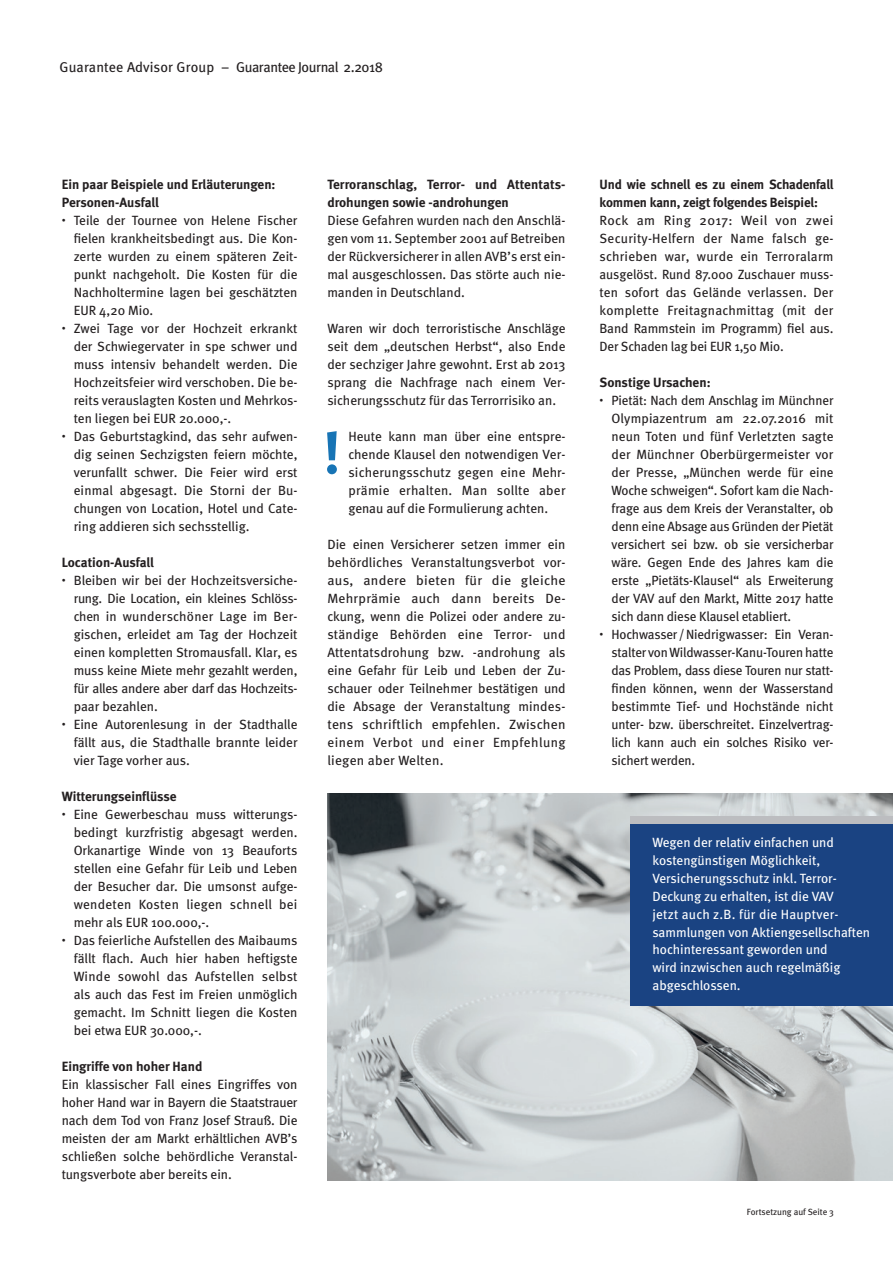
<style>
.page{position:relative;width:893px;height:1263px;background:#fff}
.page>*{position:absolute;margin:0;border:0;box-sizing:border-box;transform-origin:0 0}
.t1{font:700 59.7px "Meta";color:#1774b5}
.t2{font:14.25px "Meta";color:#231f20}
.t3{font:13.35px/18px "Meta";color:#231f20;text-align:justify}
.t4{font:700 13.35px/18px "Meta";letter-spacing:-.005em;color:#231f20}
.t5{font:13.35px/17.9px "Meta";color:#fff}
.t6{font:9px "Meta";color:#231f20}
.s1{font-size:7.8px}
</style>
<div class="page">
<img style="left:327px;top:793px;width:566px;height:387px">
<div style="left:631px;top:823px;width:262px;height:183px;background:#1a4382"></div>
<div style="left:631px;top:816px;width:262px;height:8px;background:#bcbdc0"></div>
<p class="t2" style="left:60px;top:59px;width:325px">Guarantee Advisor Group – Guarantee Journal 2.2018</p>
<p class="t4" style="left:62px;top:175px;width:215px">Ein paar Beispiele und Erläuterungen:<br>Personen-Ausfall</p>
<p class="t3" style="left:74px;top:211px;width:225px;text-indent:-12px"><span class="s1">•</span> Teile der Tournee von Helene Fischer fielen krankheitsbedingt aus. Die Kon&shy;zerte wurden zu einem späteren Zeit&shy;punkt nachgeholt. Die Kosten für die Nachholtermine lagen bei geschätzten EUR 4,20 Mio.</p>
<p class="t3" style="left:74px;top:319px;width:225px;text-indent:-12px"><span class="s1">•</span> Zwei Tage vor der Hochzeit erkrankt der Schwiegervater in spe schwer und muss intensiv behandelt werden. Die Hochzeitsfeier wird verschoben. Die be&shy;reits verauslagten Kosten und Mehrkos&shy;ten liegen bei EUR 20.000,-.</p>
<p class="t3" style="left:74px;top:427px;width:225px;text-indent:-12px"><span class="s1">•</span> Das Geburtstagkind, das sehr aufwen&shy;dig seinen Sechzigsten feiern möchte, verunfallt schwer. Die Feier wird erst einmal abgesagt. Die Storni der Bu&shy;chungen von Location, Hotel und Cate&shy;ring addieren sich sechsstellig.</p>
<p class="t4" style="left:62px;top:553px;width:94px">Location-Ausfall</p>
<p class="t3" style="left:74px;top:571px;width:225px;text-indent:-12px"><span class="s1">•</span> Bleiben wir bei der Hochzeitsversiche&shy;rung. Die Location, ein kleines Schlöss&shy;chen in wunderschöner Lage im Ber&shy;gischen, erleidet am Tag der Hochzeit einen kompletten Stromausfall. Klar, es muss keine Miete mehr gezahlt werden, für alles andere aber darf das Hochzeits&shy;paar bezahlen.</p>
<p class="t3" style="left:74px;top:715px;width:225px;text-indent:-12px"><span class="s1">•</span> Eine Autorenlesung in der Stadthalle fällt aus, die Stadthalle brannte leider vier Tage vorher aus.</p>
<p class="t4" style="left:62px;top:787px;width:116px">Witterungseinflüsse</p>
<p class="t3" style="left:74px;top:805px;width:225px;text-indent:-12px"><span class="s1">•</span> Eine Gewerbeschau muss witterungs&shy;bedingt kurzfristig abgesagt werden.<br>Orkanartige Winde von 13 Beauforts stellen eine Gefahr für Leib und Leben der Besucher dar. Die umsonst aufge&shy;wendeten Kosten liegen schnell bei mehr als EUR 100.000,-.</p>
<p class="t3" style="left:74px;top:931px;width:225px;text-indent:-12px"><span class="s1">•</span> Das feierliche Aufstellen des Maibaums fällt flach. Auch hier haben heftigste Winde sowohl das Aufstellen selbst als auch das Fest im Freien unmöglich gemacht. Im Schnitt liegen die Kosten bei etwa EUR 30.000,-.</p>
<p class="t4" style="left:62px;top:1057px;width:142px">Eingriffe von hoher Hand</p>
<p class="t3" style="left:62px;top:1075px;width:237px">Ein klassischer Fall eines Eingriffes von hoher Hand war in Bayern die Staatstrauer nach dem Tod von Franz Josef Strauß. Die meisten der am Markt erhältlichen AVB’s schließen solche behördliche Veranstal&shy;tungsverbote aber bereits ein.</p>
<p class="t4" style="left:327px;top:175px;width:240px">Terroranschlag, Terror- und Attentats&shy;drohungen sowie -androhungen</p>
<p class="t3" style="left:327px;top:211px;width:240px">Diese Gefahren wurden nach den Anschlä&shy;gen vom 11. September 2001 auf Betreiben der Rückversicherer in allen AVB’s erst ein&shy;mal ausgeschlossen. Das störte auch nie&shy;manden in Deutschland.</p>
<p class="t3" style="left:327px;top:319px;width:240px">Waren wir doch terroristische Anschläge seit dem „deutschen Herbst“, also Ende der sechziger Jahre gewohnt. Erst ab 2013 sprang die Nachfrage nach einem Ver&shy;sicherungsschutz für das Terrorrisiko an.</p>
<p class="t3" style="left:348px;top:427px;width:219px">Heute kann man über eine entspre&shy;chende Klausel den notwendigen Ver&shy;sicherungsschutz gegen eine Mehr&shy;prämie erhalten. Man sollte aber genau auf die Formulierung achten.</p>
<p class="t3" style="left:327px;top:535px;width:240px">Die einen Versicherer setzen immer ein behördliches Veranstaltungsverbot vor&shy;aus, andere bieten für die gleiche Mehrprämie auch dann bereits De&shy;ckung, wenn die Polizei oder andere zu&shy;ständige Behörden eine Terror- und Attentatsdrohung bzw. -androhung als eine Gefahr für Leib und Leben der Zu&shy;schauer oder Teilnehmer bestätigen und die Absage der Veranstaltung mindes&shy;tens schriftlich empfehlen. Zwischen einem Verbot und einer Empfehlung liegen aber Welten.</p>
<h1 class="t1" style="left:323px;top:417px;width:19px">!</h1>
<p class="t4" style="left:600px;top:175px;width:235px">Und wie schnell es zu einem Schadenfall kommen kann, zeigt folgendes Beispiel:</p>
<p class="t3" style="left:600px;top:211px;width:235px">Rock am Ring 2017: Weil von zwei Security-Helfern der Name falsch ge&shy;schrieben war, wurde ein Terroralarm ausgelöst. Rund 87.000 Zuschauer muss&shy;ten sofort das Gelände verlassen. Der komplette Freitagnachmittag (mit der Band Rammstein im Programm) fiel aus.<br>Der Schaden lag bei EUR 1,50 Mio.</p>
<p class="t4" style="left:600px;top:373px;width:113px">Sonstige Ursachen:</p>
<p class="t3" style="left:612px;top:391px;width:223px;text-indent:-12px"><span class="s1">•</span> Pietät: Nach dem Anschlag im Münchner Olympiazentrum am 22.07.2016 mit neun Toten und fünf Verletzten sagte der Münchner Oberbürgermeister vor der Presse, „München werde für eine Woche schweigen“. Sofort kam die Nach&shy;frage aus dem Kreis der Veranstalter, ob denn eine Absage aus Gründen der Pietät versichert sei bzw. ob sie versicherbar wäre. Gegen Ende des Jahres kam die erste „Pietäts-Klausel“ als Erweiterung der VAV auf den Markt, Mitte 2017 hatte sich dann diese Klausel etabliert.</p>
<p class="t3" style="left:612px;top:625px;width:223px;text-indent:-12px"><span class="s1">•</span> Hochwasser/Niedrigwasser: Ein Veran&shy;stalter von Wildwasser-Kanu-Touren hatte das Problem, dass diese Touren nur statt&shy;finden können, wenn der Wasserstand bestimmte Tief- und Hochstände nicht unter- bzw. überschreitet. Einzelvertrag&shy;lich kann auch ein solches Risiko ver&shy;sichert werden.</p>
<p class="t5" style="left:652px;top:834px;width:219px">Wegen der relativ einfachen und kostengünstigen Möglichkeit,<br>Versicherungsschutz inkl. Terror-<br>Deckung zu erhalten, ist die VAV<br>jetzt auch z.B. für die Hauptver&shy;sammlungen von Aktiengesellschaften hochinteressant geworden und<br>wird inzwischen auch regelmäßig abgeschlossen.</p>
<p class="t6" style="left:747px;top:1206px;width:89px">Fortsetzung auf Seite 3</p>
</div>
